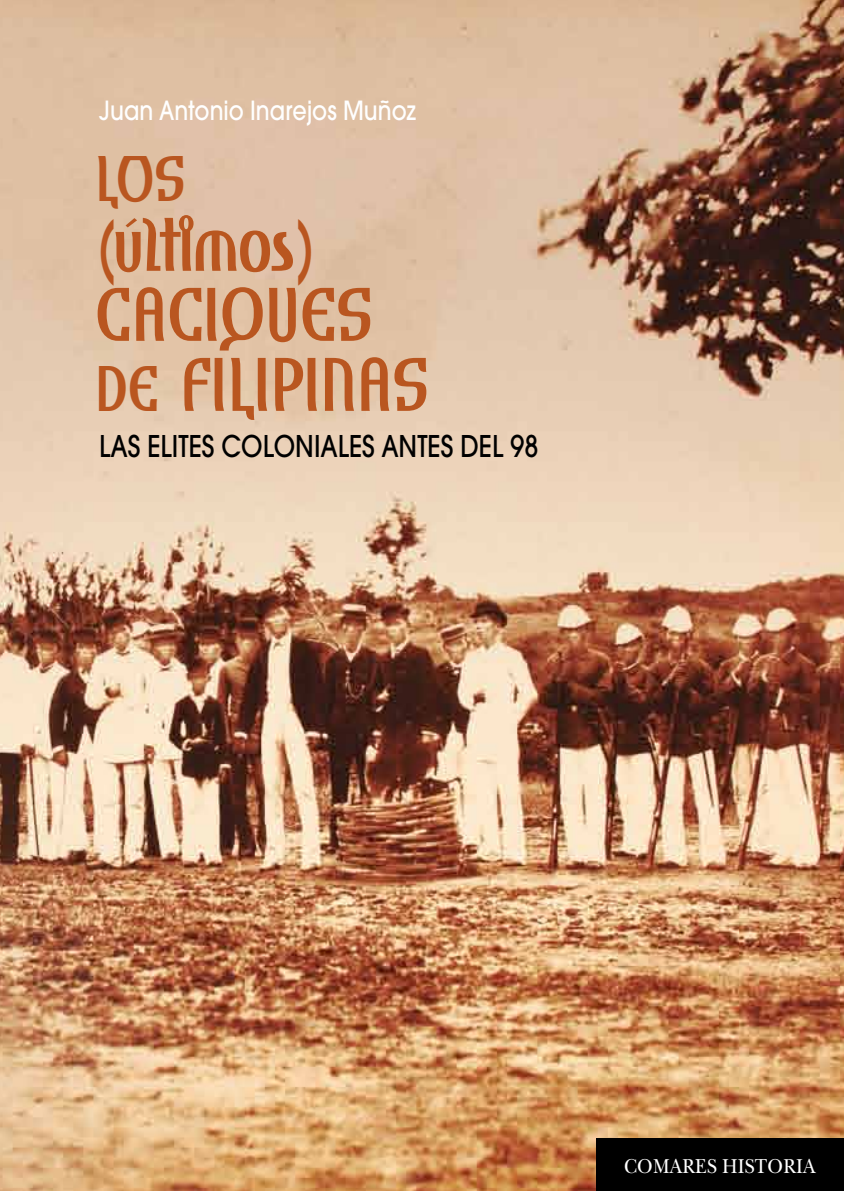
<style>
.page{position:relative;width:844px;height:1191px;background:#fff}
.page>*{position:absolute;margin:0;border:0;box-sizing:border-box;transform-origin:0 0}
.t1{font:70px/70px "Amharareduced";letter-spacing:-.02em;color:#b95620;scale:.8 1}
.t2{font:59.5px "Amharareduced";color:#b95620;scale:.8 1}
.t3{font:500 29.75px "Avant Garde";color:#000;scale:.85 1}
.t4{font:500 26.25px "Avant Garde";color:#fff;scale:.85 1}
.t5{font:21px "New Baskerville Std";letter-spacing:.01em;color:#fff;scale:.9 1}
.s1{font-family:"Avant Garde";font-weight:700;font-stretch:condensed}
.s2{font-size:59.5px}
</style>
<div class="page">
<img style="left:0;top:0;width:843px;height:1191px">
<div style="left:595px;top:1139px;width:248px;height:52px;background:#000"></div>
<svg style="left:125px;top:218px;width:12px;height:9px"></svg>
<p class="t4" style="left:99px;top:94px;width:374px">JUAN ANTONIO INAREJOS MUÑOZ</p>
<h2 class="t2" style="left:99px;top:148px;width:115px">LOS</h2>
<h1 class="t1" style="left:99px;top:212px;width:420px"><span class="s1">(</span>últimos<span class="s1">)<br></span>CACIQUES<br><span class="s2">DE</span> FILIPINAS</h1>
<p class="t3" style="left:99px;top:427px;width:518px">LAS ELITES COLONIALES ANTES DEL 98</p>
<p class="t5" style="left:624px;top:1153px;width:214px">COMARES HISTORIA</p>
</div>
